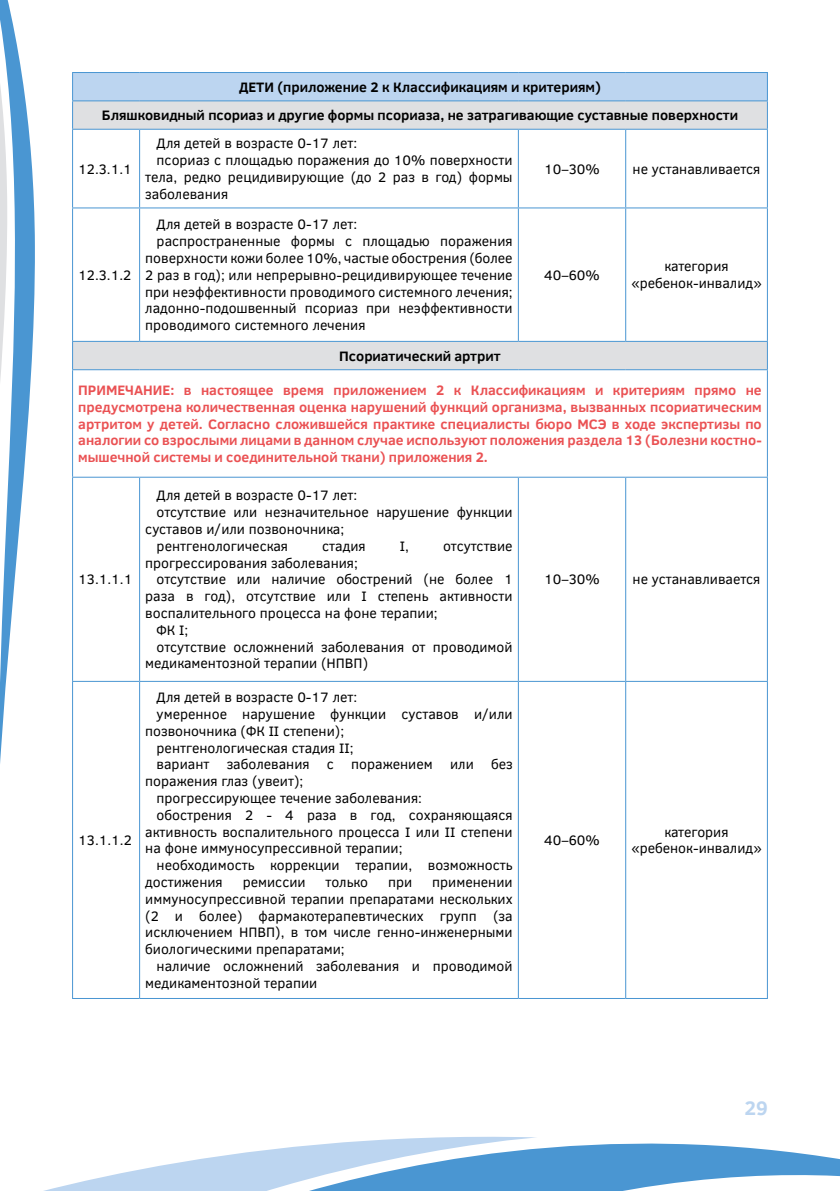
<style>
.page{position:relative;width:840px;height:1191px;background:#fff}
.page>*{position:absolute;margin:0;border:0;box-sizing:border-box;transform-origin:0 0}
.t1{font:700 20px "Clear Sans";color:#bcd5f0}
.t2{font:14px/16.8px "Clear Sans";color:#000;text-align:center}
.t3{font:700 14px/16.8px "Clear Sans";color:#ea5153;text-align:justify}
.t4{font:700 14px/28.4px "Clear Sans";color:#000;text-align:center}
</style>
<div class="page">
<div style="left:72px;top:72px;width:695px;height:29px;background:#bcd5f0"></div>
<svg style="left:73px;top:101px;width:693px;height:268px"></svg>
<hr style="left:72px;top:72px;width:67px;height:1px;background:#4a96d2">
<hr style="left:139px;top:72px;width:379px;height:1px;background:#4a96d2">
<hr style="left:518px;top:72px;width:107px;height:1px;background:#4a96d2">
<hr style="left:625px;top:72px;width:142px;height:1px;background:#4a96d2">
<hr style="left:72px;top:100px;width:67px;height:1px;background:#4a96d2">
<svg style="left:72px;top:73px;width:1px;height:56px"></svg>
<hr style="left:139px;top:100px;width:379px;height:1px;background:#4a96d2">
<hr style="left:518px;top:100px;width:107px;height:1px;background:#4a96d2">
<hr style="left:625px;top:100px;width:142px;height:1px;background:#4a96d2">
<svg style="left:766px;top:73px;width:1px;height:56px"></svg>
<hr style="left:72px;top:129px;width:67px;height:1px;background:#4a96d2">
<hr style="left:72px;top:130px;width:1px;height:77px;background:#4a96d2">
<hr style="left:139px;top:129px;width:379px;height:1px;background:#4a96d2">
<hr style="left:139px;top:130px;width:1px;height:77px;background:#4a96d2">
<hr style="left:518px;top:129px;width:107px;height:1px;background:#4a96d2">
<hr style="left:517px;top:130px;width:1px;height:77px;background:#4a96d2">
<hr style="left:625px;top:129px;width:142px;height:1px;background:#4a96d2">
<hr style="left:625px;top:130px;width:1px;height:77px;background:#4a96d2">
<hr style="left:766px;top:130px;width:1px;height:77px;background:#4a96d2">
<hr style="left:72px;top:207px;width:67px;height:1px;background:#4a96d2">
<hr style="left:72px;top:208px;width:1px;height:133px;background:#4a96d2">
<hr style="left:139px;top:207px;width:379px;height:1px;background:#4a96d2">
<hr style="left:139px;top:208px;width:1px;height:133px;background:#4a96d2">
<hr style="left:518px;top:207px;width:107px;height:1px;background:#4a96d2">
<hr style="left:517px;top:208px;width:1px;height:133px;background:#4a96d2">
<hr style="left:625px;top:207px;width:142px;height:1px;background:#4a96d2">
<hr style="left:625px;top:208px;width:1px;height:133px;background:#4a96d2">
<hr style="left:766px;top:208px;width:1px;height:133px;background:#4a96d2">
<hr style="left:72px;top:341px;width:67px;height:1px;background:#4a96d2">
<svg style="left:72px;top:342px;width:1px;height:27px"></svg>
<hr style="left:139px;top:341px;width:379px;height:1px;background:#4a96d2">
<hr style="left:518px;top:341px;width:107px;height:1px;background:#4a96d2">
<hr style="left:625px;top:341px;width:142px;height:1px;background:#4a96d2">
<svg style="left:766px;top:342px;width:1px;height:27px"></svg>
<hr style="left:72px;top:369px;width:67px;height:1px;background:#4a96d2">
<hr style="left:72px;top:370px;width:1px;height:107px;background:#4a96d2">
<hr style="left:139px;top:369px;width:379px;height:1px;background:#4a96d2">
<hr style="left:518px;top:369px;width:107px;height:1px;background:#4a96d2">
<hr style="left:625px;top:369px;width:142px;height:1px;background:#4a96d2">
<hr style="left:766px;top:370px;width:1px;height:107px;background:#4a96d2">
<hr style="left:72px;top:477px;width:67px;height:1px;background:#4a96d2">
<hr style="left:72px;top:478px;width:1px;height:203px;background:#4a96d2">
<hr style="left:139px;top:477px;width:379px;height:1px;background:#4a96d2">
<hr style="left:139px;top:478px;width:1px;height:203px;background:#4a96d2">
<hr style="left:518px;top:477px;width:107px;height:1px;background:#4a96d2">
<hr style="left:517px;top:478px;width:1px;height:203px;background:#4a96d2">
<hr style="left:625px;top:477px;width:142px;height:1px;background:#4a96d2">
<hr style="left:625px;top:478px;width:1px;height:203px;background:#4a96d2">
<hr style="left:766px;top:478px;width:1px;height:203px;background:#4a96d2">
<hr style="left:72px;top:681px;width:67px;height:1px;background:#4a96d2">
<hr style="left:72px;top:682px;width:1px;height:316px;background:#4a96d2">
<hr style="left:139px;top:681px;width:379px;height:1px;background:#4a96d2">
<hr style="left:139px;top:682px;width:1px;height:316px;background:#4a96d2">
<hr style="left:518px;top:681px;width:107px;height:1px;background:#4a96d2">
<hr style="left:517px;top:682px;width:1px;height:316px;background:#4a96d2">
<hr style="left:625px;top:681px;width:142px;height:1px;background:#4a96d2">
<hr style="left:625px;top:682px;width:1px;height:316px;background:#4a96d2">
<hr style="left:766px;top:682px;width:1px;height:316px;background:#4a96d2">
<hr style="left:72px;top:998px;width:67px;height:1px;background:#4a96d2">
<hr style="left:139px;top:998px;width:379px;height:1px;background:#4a96d2">
<hr style="left:518px;top:998px;width:107px;height:1px;background:#4a96d2">
<hr style="left:625px;top:998px;width:142px;height:1px;background:#4a96d2">
<svg style="left:44px;top:1136px;width:795px;height:55px"></svg>
<svg style="left:0;top:0;width:34px;height:743px"></svg>
<p class="t4" style="left:102px;top:72px;width:637px">ДЕТИ (приложение 2 к Классификациям и критериям)<br>Бляшковидный псориаз и другие формы псориаза, не затрагивающие суставные поверхности</p>
<p class="t2" style="left:78px;top:160px;width:55px">12.3.1.1</p>
<p class="t2" style="left:78px;top:266px;width:55px">12.3.1.2</p>
<p class="t2" style="left:156px;top:135px;width:202px">Для детей в возрасте 0-17 лет:</p>
<p class="t2" style="left:156px;top:152px;width:357px">псориаз с площадью поражения до 10% поверхности</p>
<p class="t2" style="left:145px;top:169px;width:368px">тела, редко рецидивирующие (до 2 раз в год) формы</p>
<p class="t2" style="left:145px;top:186px;width:84px">заболевания</p>
<p class="t2" style="left:156px;top:216px;width:202px">Для детей в возрасте 0-17 лет:</p>
<p class="t2" style="left:156px;top:233px;width:357px">распространенные формы с площадью поражения</p>
<p class="t2" style="left:145px;top:250px;width:368px">поверхности кожи более 10%, частые обострения (более</p>
<p class="t2" style="left:145px;top:266px;width:368px">2 раз в год); или непрерывно-рецидивирующее течение</p>
<p class="t2" style="left:145px;top:283px;width:368px">при неэффективности проводимого системного лечения;</p>
<p class="t2" style="left:145px;top:300px;width:369px">ладонно-подошвенный псориаз при неэффективности</p>
<p class="t2" style="left:145px;top:317px;width:222px">проводимого системного лечения</p>
<p class="t2" style="left:544px;top:160px;width:57px">10–30%</p>
<p class="t2" style="left:632px;top:160px;width:129px">не устанавливается</p>
<p class="t2" style="left:544px;top:266px;width:57px">40–60%</p>
<p class="t2" style="left:631px;top:258px;width:132px">категория «ребенок-инвалид»</p>
<p class="t4" style="left:339px;top:341px;width:163px">Псориатический артрит</p>
<p class="t3" style="left:78px;top:381px;width:684px">ПРИМЕЧАНИЕ: в настоящее время приложением 2 к Классификациям и критериям прямо не предусмотрена количественная оценка нарушений функций организма, вызванных псориатическим артритом у детей. Согласно сложившейся практике специалисты бюро МСЭ в ходе экспертизы по аналогии со взрослыми лицами в данном случае используют положения раздела 13 (Болезни костно&shy;мышечной системы и соединительной ткани) приложения 2.</p>
<p class="t2" style="left:78px;top:571px;width:56px">13.1.1.1</p>
<p class="t2" style="left:78px;top:831px;width:55px">13.1.1.2</p>
<p class="t2" style="left:156px;top:487px;width:202px">Для детей в возрасте 0-17 лет:</p>
<p class="t2" style="left:156px;top:504px;width:357px">отсутствие или незначительное нарушение функции</p>
<p class="t2" style="left:145px;top:520px;width:200px">суставов и/или позвоночника;</p>
<p class="t2" style="left:156px;top:537px;width:133px">рентгенологическая</p>
<p class="t2" style="left:322px;top:537px;width:45px">стадия</p>
<p class="t2" style="left:400px;top:537px;width:11px">I,</p>
<p class="t2" style="left:443px;top:537px;width:71px">отсутствие</p>
<p class="t2" style="left:145px;top:554px;width:214px">прогрессирования заболевания;</p>
<p class="t2" style="left:156px;top:571px;width:357px">отсутствие или наличие обострений (не более 1</p>
<p class="t2" style="left:145px;top:588px;width:369px">раза в год), отсутствие или I степень активности</p>
<p class="t2" style="left:145px;top:604px;width:294px">воспалительного процесса на фоне терапии;</p>
<p class="t2" style="left:156px;top:621px;width:33px">ФК I;</p>
<p class="t2" style="left:156px;top:638px;width:357px">отсутствие осложнений заболевания от проводимой</p>
<p class="t2" style="left:145px;top:655px;width:224px">медикаментозной терапии (НПВП)</p>
<p class="t2" style="left:156px;top:689px;width:202px">Для детей в возрасте 0-17 лет:</p>
<p class="t2" style="left:156px;top:705px;width:357px">умеренное нарушение функции суставов и/или</p>
<p class="t2" style="left:145px;top:722px;width:200px">позвоночника (ФК II степени);</p>
<p class="t2" style="left:156px;top:739px;width:198px">рентгенологическая стадия II;</p>
<p class="t2" style="left:156px;top:756px;width:357px">вариант заболевания с поражением или без</p>
<p class="t2" style="left:145px;top:773px;width:159px">поражения глаз (увеит);</p>
<p class="t2" style="left:156px;top:789px;width:267px">прогрессирующее течение заболевания:</p>
<p class="t2" style="left:156px;top:806px;width:357px">обострения 2 - 4 раза в год, сохраняющаяся</p>
<p class="t2" style="left:145px;top:823px;width:368px">активность воспалительного процесса I или II степени</p>
<p class="t2" style="left:145px;top:840px;width:259px">на фоне иммуносупрессивной терапии;</p>
<p class="t2" style="left:156px;top:857px;width:357px">необходимость коррекции терапии, возможность</p>
<p class="t2" style="left:145px;top:873px;width:79px">достижения</p>
<p class="t2" style="left:242px;top:873px;width:64px">ремиссии</p>
<p class="t2" style="left:325px;top:873px;width:44px">только</p>
<p class="t2" style="left:388px;top:873px;width:26px">при</p>
<p class="t2" style="left:145px;top:873px;width:368px;text-align:justify;text-indent:287px">применении иммуносупрессивной терапии препаратами нескольких (2 и более) фармакотерапевтических групп (за исключением НПВП), в том числе генно-инженерными биологическими препаратами;</p>
<p class="t2" style="left:145px;top:957px;width:368px;text-align:left;text-indent:11px">наличие осложнений заболевания и проводимой медикаментозной терапии</p>
<p class="t2" style="left:544px;top:571px;width:57px">10–30%</p>
<p class="t2" style="left:632px;top:571px;width:129px">не устанавливается</p>
<p class="t2" style="left:544px;top:831px;width:57px">40–60%</p>
<p class="t2" style="left:631px;top:823px;width:132px">категория «ребенок-инвалид»</p>
<h1 class="t1" style="left:744px;top:1093px;width:25px">29</h1>
</div>
